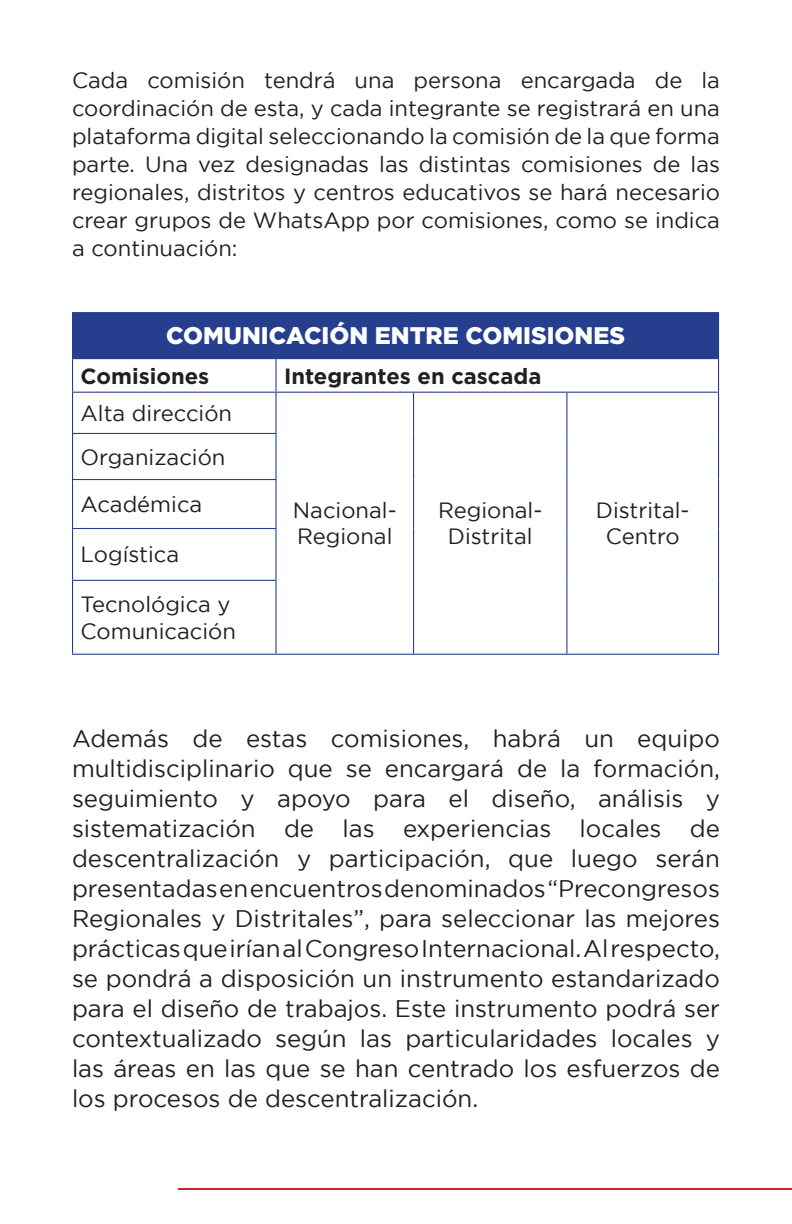
<style>
.page{position:relative;width:792px;height:1224px;background:#fff}
.page>*{position:absolute;margin:0;border:0;box-sizing:border-box;transform-origin:0 0}
.paragraph{font:24px/30px "Gotham";color:#231f20;text-align:justify}
.t1{font:900 24px "Gotham";color:#fff}
.paragraph-2{font:22px/28px "Gotham";color:#231f20}
.t2{font:700 22px "Gotham";color:#231f20}
</style>
<div class="page">
<hr style="left:178px;top:1188px;width:614px;height:1px;background:#d1232a">
<div style="left:73px;top:313px;width:646px;height:46px;background:#253f8e"></div>
<hr style="left:72px;top:312px;width:204px;height:1px;background:#253f8e">
<hr style="left:72px;top:313px;width:1px;height:45px;background:#253f8e">
<hr style="left:276px;top:312px;width:138px;height:1px;background:#253f8e">
<hr style="left:414px;top:312px;width:153px;height:1px;background:#253f8e">
<hr style="left:567px;top:312px;width:152px;height:1px;background:#253f8e">
<hr style="left:72px;top:358px;width:204px;height:1px;background:#253f8e">
<hr style="left:72px;top:359px;width:1px;height:33px;background:#253f8e">
<hr style="left:275px;top:359px;width:2px;height:33px;background:#253f8e">
<hr style="left:718px;top:359px;width:1px;height:33px;background:#253f8e">
<hr style="left:72px;top:392px;width:204px;height:1px;background:#253f8e">
<hr style="left:72px;top:393px;width:1px;height:40px;background:#253f8e">
<hr style="left:276px;top:392px;width:138px;height:1px;background:#253f8e">
<hr style="left:275px;top:393px;width:2px;height:40px;background:#253f8e">
<hr style="left:414px;top:392px;width:153px;height:1px;background:#253f8e">
<hr style="left:413px;top:393px;width:1px;height:40px;background:#253f8e">
<hr style="left:567px;top:392px;width:152px;height:1px;background:#253f8e">
<hr style="left:566px;top:393px;width:1px;height:40px;background:#253f8e">
<hr style="left:718px;top:393px;width:1px;height:40px;background:#253f8e">
<hr style="left:413px;top:433px;width:1px;height:47px;background:#253f8e">
<hr style="left:566px;top:433px;width:1px;height:47px;background:#253f8e">
<hr style="left:718px;top:433px;width:1px;height:47px;background:#253f8e">
<hr style="left:413px;top:480px;width:1px;height:49px;background:#253f8e">
<hr style="left:566px;top:480px;width:1px;height:49px;background:#253f8e">
<hr style="left:718px;top:480px;width:1px;height:49px;background:#253f8e">
<hr style="left:413px;top:529px;width:1px;height:51px;background:#253f8e">
<hr style="left:566px;top:529px;width:1px;height:51px;background:#253f8e">
<hr style="left:718px;top:529px;width:1px;height:51px;background:#253f8e">
<hr style="left:413px;top:580px;width:1px;height:74px;background:#253f8e">
<hr style="left:566px;top:580px;width:1px;height:74px;background:#253f8e">
<hr style="left:718px;top:580px;width:1px;height:74px;background:#253f8e">
<hr style="left:276px;top:654px;width:138px;height:1px;background:#253f8e">
<hr style="left:414px;top:654px;width:153px;height:1px;background:#253f8e">
<hr style="left:567px;top:654px;width:152px;height:1px;background:#253f8e">
<hr style="left:72px;top:433px;width:205px;height:1px;background:#253f8e">
<hr style="left:72px;top:434px;width:1px;height:45px;background:#253f8e">
<hr style="left:275px;top:434px;width:2px;height:45px;background:#253f8e">
<hr style="left:72px;top:479px;width:205px;height:1px;background:#253f8e">
<hr style="left:72px;top:480px;width:1px;height:48px;background:#253f8e">
<hr style="left:275px;top:480px;width:2px;height:48px;background:#253f8e">
<hr style="left:72px;top:528px;width:205px;height:1px;background:#253f8e">
<hr style="left:72px;top:529px;width:1px;height:51px;background:#253f8e">
<hr style="left:275px;top:529px;width:2px;height:51px;background:#253f8e">
<hr style="left:72px;top:580px;width:205px;height:1px;background:#253f8e">
<hr style="left:72px;top:581px;width:1px;height:73px;background:#253f8e">
<hr style="left:275px;top:581px;width:2px;height:73px;background:#253f8e">
<hr style="left:72px;top:654px;width:204px;height:1px;background:#253f8e">
<p class="paragraph-2" style="left:72px;top:66px;width:650px;text-align:justify">Cada comisión tendrá una persona encargada de la coordinación de esta, y cada integrante se registrará en una plataforma digital seleccionando la comisión de la que forma parte. Una vez designadas las distintas comisiones de las regionales, distritos y centros educativos se hará necesario crear grupos de WhatsApp por comisiones, como se indica a continuación:</p>
<p class="t1" style="left:166px;top:322px;width:461px">COMUNICACIÓN ENTRE COMISIONES</p>
<p class="t2" style="left:81px;top:362px;width:130px">Comisiones</p>
<p class="t2" style="left:284px;top:362px;width:259px">Integrantes en cascada</p>
<p class="paragraph-2" style="left:81px;top:399px;width:153px">Alta dirección</p>
<p class="paragraph-2" style="left:81px;top:442px;width:146px">Organización</p>
<p class="paragraph-2" style="left:81px;top:490px;width:123px">Académica</p>
<p class="paragraph-2" style="left:81px;top:540px;width:100px">Logística</p>
<p class="paragraph-2" style="left:81px;top:591px;width:157px;line-height:26.4px">Tecnológica y<br>Comunicación</p>
<p class="paragraph-2" style="left:293px;top:497px;width:105px;line-height:26.4px">Nacional-<br>Regional</p>
<p class="paragraph-2" style="left:438px;top:497px;width:106px;line-height:26.4px;text-align:center">Regional-<br>Distrital</p>
<p class="paragraph-2" style="left:596px;top:497px;width:95px;line-height:26.4px;text-align:center">Distrital-<br>Centro</p>
<p class="paragraph" style="left:72px;top:723px;width:650px">Además de estas comisiones, habrá un equipo multidisciplinario que se encargará de la formación, seguimiento y apoyo para el diseño, análisis y sistematización de las experiencias locales de descentralización y participación, que luego serán presentadas en encuentros denominados “Precongresos Regionales y Distritales”, para seleccionar las mejores prácticas que irían al Congreso Internacional. Al respecto, se pondrá a disposición un instrumento estandarizado para el diseño de trabajos. Este instrumento podrá ser contextualizado según las particularidades locales y las áreas en las que se han centrado los esfuerzos de los procesos de descentralización.</p>
</div>
